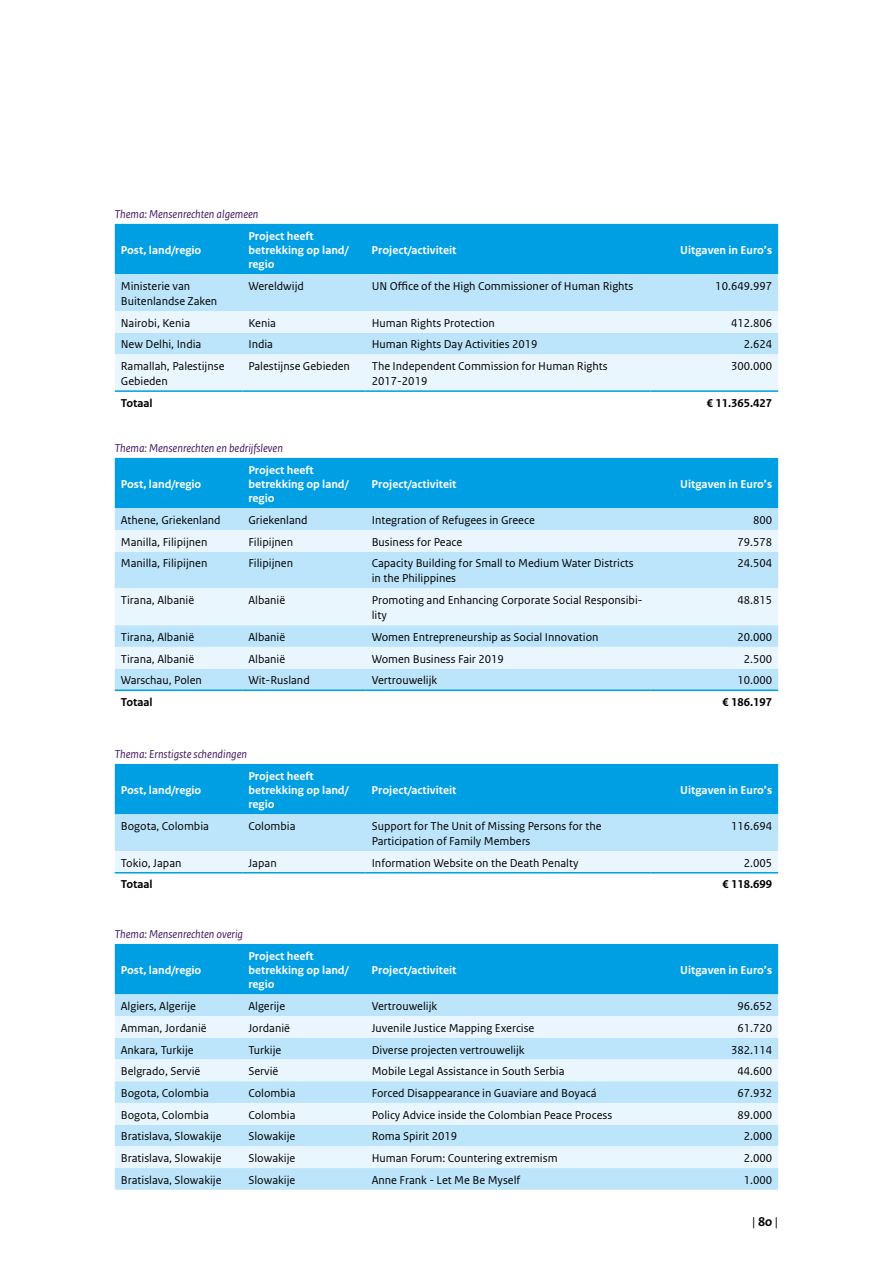
<style>
.page{position:relative;width:893px;height:1263px;background:#fff}
.page>*{position:absolute;margin:0;border:0;box-sizing:border-box;transform-origin:0 0}
.t1{font:13.5px "Rijksoverheid Sans Text";color:#000}
.t2{font:12px/15px "Rijksoverheid Sans Text";color:#000}
.t3{font:700 12px/14.4px "Rijksoverheid Sans Text";color:#fff}
.t4{font:italic 12px "Rijksoverheid Sans Text";color:#44195e}
.t5{font:700 12px "Rijksoverheid Sans Text";color:#000}
.s1{font-weight:700}
</style>
<div class="page">
<div style="left:115px;top:224px;width:663px;height:50px;background:#009fe3"></div>
<div style="left:115px;top:274px;width:663px;height:37px;background:#bce4fa"></div>
<svg style="left:115px;top:311px;width:663px;height:79px;background:#ddf1fc"></svg>
<hr style="left:115px;top:390px;width:127px;height:2px;background:#009fe3">
<hr style="left:242px;top:390px;width:124px;height:2px;background:#009fe3">
<hr style="left:366px;top:390px;width:285px;height:2px;background:#009fe3">
<hr style="left:651px;top:390px;width:127px;height:2px;background:#009fe3">
<div style="left:115px;top:458px;width:663px;height:50px;background:#009fe3"></div>
<div style="left:115px;top:508px;width:663px;height:181px;background:#bce4fa"></div>
<svg style="left:115px;top:530px;width:663px;height:139px;background:#d6eefc"></svg>
<hr style="left:115px;top:689px;width:127px;height:2px;background:#009fe3">
<hr style="left:242px;top:689px;width:124px;height:2px;background:#009fe3">
<hr style="left:366px;top:689px;width:285px;height:2px;background:#009fe3">
<hr style="left:651px;top:689px;width:127px;height:2px;background:#009fe3">
<svg style="left:115px;top:764px;width:663px;height:108px;background:#6dc7f0"></svg>
<hr style="left:115px;top:872px;width:127px;height:1px;background:#009fe3">
<hr style="left:242px;top:872px;width:124px;height:1px;background:#009fe3">
<hr style="left:366px;top:872px;width:285px;height:1px;background:#009fe3">
<hr style="left:651px;top:872px;width:127px;height:1px;background:#009fe3">
<div style="left:115px;top:944px;width:663px;height:50px;background:#009fe3"></div>
<div style="left:115px;top:994px;width:663px;height:196px;background:#bce4fa"></div>
<svg style="left:115px;top:1016px;width:663px;height:152px;background:#d6eefc"></svg>
<p class="t4" style="left:115px;top:207px;width:145px">Thema: Mensenrechten algemeen</p>
<p class="t3" style="left:121px;top:243px;width:82px">Post, land/regio</p>
<p class="t3" style="left:248px;top:229px;width:102px">Project heeft betrekking op land/ regio</p>
<p class="t3" style="left:372px;top:243px;width:86px">Project/activiteit</p>
<p class="t3" style="left:680px;top:243px;width:93px">Uitgaven in Euro’s</p>
<p class="t2" style="left:121px;top:279px;width:98px">Ministerie van<br>Buitenlandse Zaken</p>
<p class="t2" style="left:248px;top:279px;width:57px">Wereldwijd</p>
<p class="t2" style="left:372px;top:279px;width:263px">UN Office of the High Commissioner of Human Rights</p>
<p class="t2" style="left:715px;top:279px;width:58px">10.649.997</p>
<p class="t2" style="left:121px;top:315px;width:71px">Nairobi, Kenia</p>
<p class="t2" style="left:248px;top:315px;width:29px">Kenia</p>
<p class="t2" style="left:372px;top:315px;width:125px">Human Rights Protection</p>
<p class="t2" style="left:731px;top:315px;width:43px">412.806</p>
<p class="t2" style="left:121px;top:337px;width:82px">New Delhi, India</p>
<p class="t2" style="left:248px;top:337px;width:26px">India</p>
<p class="t2" style="left:372px;top:337px;width:167px">Human Rights Day Activities 2019</p>
<p class="t2" style="left:744px;top:337px;width:30px">2.624</p>
<p class="t2" style="left:121px;top:359px;width:105px">Ramallah, Palestijnse<br>Gebieden</p>
<p class="t2" style="left:248px;top:359px;width:103px">Palestijnse Gebieden</p>
<p class="t2" style="left:372px;top:359px;width:238px">The Independent Commission for Human Rights<br>2017-2019</p>
<p class="t2" style="left:731px;top:359px;width:43px">300.000</p>
<p class="t5" style="left:121px;top:396px;width:33px">Totaal</p>
<p class="t5" style="left:707px;top:396px;width:67px">€ 11.365.427</p>
<p class="t4" style="left:115px;top:441px;width:170px">Thema: Mensenrechten en bedrijfsleven</p>
<p class="t3" style="left:121px;top:477px;width:82px">Post, land/regio</p>
<p class="t3" style="left:248px;top:463px;width:102px">Project heeft betrekking op land/ regio</p>
<p class="t3" style="left:372px;top:477px;width:86px">Project/activiteit</p>
<p class="t3" style="left:680px;top:477px;width:93px">Uitgaven in Euro’s</p>
<p class="t2" style="left:121px;top:513px;width:101px">Athene, Griekenland</p>
<p class="t2" style="left:248px;top:513px;width:61px">Griekenland</p>
<p class="t2" style="left:372px;top:513px;width:165px">Integration of Refugees in Greece</p>
<p class="t2" style="left:753px;top:513px;width:21px">800</p>
<p class="t2" style="left:121px;top:534px;width:88px">Manilla, Filipijnen</p>
<p class="t2" style="left:248px;top:534px;width:46px">Filipijnen</p>
<p class="t2" style="left:372px;top:534px;width:92px">Business for Peace</p>
<p class="t2" style="left:737px;top:534px;width:36px">79.578</p>
<p class="t2" style="left:121px;top:556px;width:88px">Manilla, Filipijnen</p>
<p class="t2" style="left:248px;top:556px;width:46px">Filipijnen</p>
<p class="t2" style="left:372px;top:556px;width:264px">Capacity Building for Small to Medium Water Districts in the Philippines</p>
<p class="t2" style="left:737px;top:556px;width:36px">24.504</p>
<p class="t2" style="left:121px;top:593px;width:75px">Tirana, Albanië</p>
<p class="t2" style="left:248px;top:593px;width:38px">Albanië</p>
<p class="t2" style="left:372px;top:593px;width:272px">Promoting and Enhancing Corporate Social Responsibi&shy;lity</p>
<p class="t2" style="left:737px;top:593px;width:36px">48.815</p>
<p class="t2" style="left:121px;top:630px;width:75px">Tirana, Albanië</p>
<p class="t2" style="left:248px;top:630px;width:38px">Albanië</p>
<p class="t2" style="left:372px;top:630px;width:228px">Women Entrepreneurship as Social Innovation</p>
<p class="t2" style="left:737px;top:630px;width:36px">20.000</p>
<p class="t2" style="left:121px;top:651px;width:75px">Tirana, Albanië</p>
<p class="t2" style="left:248px;top:651px;width:38px">Albanië</p>
<p class="t2" style="left:372px;top:651px;width:134px">Women Business Fair 2019</p>
<p class="t2" style="left:744px;top:651px;width:30px">2.500</p>
<p class="t2" style="left:121px;top:673px;width:83px">Warschau, Polen</p>
<p class="t2" style="left:248px;top:673px;width:63px">Wit-Rusland</p>
<p class="t2" style="left:372px;top:673px;width:67px">Vertrouwelijk</p>
<p class="t2" style="left:737px;top:673px;width:36px">10.000</p>
<p class="t5" style="left:121px;top:695px;width:33px">Totaal</p>
<p class="t5" style="left:723px;top:695px;width:51px">€ 186.197</p>
<p class="t4" style="left:115px;top:747px;width:134px">Thema: Ernstigste schendingen</p>
<p class="t3" style="left:121px;top:783px;width:82px">Post, land/regio</p>
<p class="t3" style="left:248px;top:769px;width:102px">Project heeft betrekking op land/ regio</p>
<p class="t3" style="left:372px;top:783px;width:86px">Project/activiteit</p>
<p class="t3" style="left:680px;top:783px;width:93px">Uitgaven in Euro’s</p>
<p class="t2" style="left:121px;top:819px;width:90px">Bogota, Colombia</p>
<p class="t2" style="left:248px;top:819px;width:49px">Colombia</p>
<p class="t2" style="left:372px;top:819px;width:231px">Support for The Unit of Missing Persons for the<br>Participation of Family Members</p>
<p class="t2" style="left:731px;top:819px;width:43px">116.694</p>
<p class="t2" style="left:121px;top:855px;width:62px">Tokio, Japan</p>
<p class="t2" style="left:248px;top:855px;width:30px">Japan</p>
<p class="t2" style="left:372px;top:855px;width:208px">Information Website on the Death Penalty</p>
<p class="t2" style="left:744px;top:855px;width:30px">2.005</p>
<p class="t5" style="left:121px;top:878px;width:33px">Totaal</p>
<p class="t5" style="left:723px;top:878px;width:51px">€ 118.699</p>
<p class="t4" style="left:115px;top:927px;width:130px">Thema: Mensenrechten overig</p>
<p class="t3" style="left:121px;top:963px;width:82px">Post, land/regio</p>
<p class="t3" style="left:248px;top:949px;width:102px">Project heeft betrekking op land/ regio</p>
<p class="t3" style="left:372px;top:963px;width:86px">Project/activiteit</p>
<p class="t3" style="left:680px;top:963px;width:93px">Uitgaven in Euro’s</p>
<p class="t2" style="left:121px;top:999px;width:77px">Algiers, Algerije</p>
<p class="t2" style="left:248px;top:999px;width:38px">Algerije</p>
<p class="t2" style="left:372px;top:999px;width:67px">Vertrouwelijk</p>
<p class="t2" style="left:737px;top:999px;width:36px">96.652</p>
<p class="t2" style="left:121px;top:1020px;width:87px">Amman, Jordanië</p>
<p class="t2" style="left:248px;top:1020px;width:43px">Jordanië</p>
<p class="t2" style="left:372px;top:1020px;width:164px">Juvenile Justice Mapping Exercise</p>
<p class="t2" style="left:737px;top:1020px;width:36px">61.720</p>
<p class="t2" style="left:121px;top:1042px;width:74px">Ankara, Turkije</p>
<p class="t2" style="left:248px;top:1042px;width:34px">Turkije</p>
<p class="t2" style="left:372px;top:1042px;width:154px">Diverse projecten vertrouwelijk</p>
<p class="t2" style="left:731px;top:1042px;width:43px">382.114</p>
<p class="t2" style="left:121px;top:1064px;width:81px">Belgrado, Servië</p>
<p class="t2" style="left:248px;top:1064px;width:31px">Servië</p>
<p class="t2" style="left:372px;top:1064px;width:194px">Mobile Legal Assistance in South Serbia</p>
<p class="t2" style="left:737px;top:1064px;width:36px">44.600</p>
<p class="t2" style="left:121px;top:1086px;width:90px">Bogota, Colombia</p>
<p class="t2" style="left:248px;top:1086px;width:49px">Colombia</p>
<p class="t2" style="left:372px;top:1086px;width:226px">Forced Disappearance in Guaviare and Boyacá</p>
<p class="t2" style="left:737px;top:1086px;width:36px">67.932</p>
<p class="t2" style="left:121px;top:1107px;width:90px">Bogota, Colombia</p>
<p class="t2" style="left:248px;top:1107px;width:49px">Colombia</p>
<p class="t2" style="left:372px;top:1107px;width:242px">Policy Advice inside the Colombian Peace Process</p>
<p class="t2" style="left:737px;top:1107px;width:36px">89.000</p>
<p class="t2" style="left:121px;top:1129px;width:102px">Bratislava, Slowakije</p>
<p class="t2" style="left:248px;top:1129px;width:48px">Slowakije</p>
<p class="t2" style="left:372px;top:1129px;width:87px">Roma Spirit 2019</p>
<p class="t2" style="left:744px;top:1129px;width:30px">2.000</p>
<p class="t2" style="left:121px;top:1151px;width:102px">Bratislava, Slowakije</p>
<p class="t2" style="left:248px;top:1151px;width:48px">Slowakije</p>
<p class="t2" style="left:372px;top:1151px;width:187px">Human Forum: Countering extremism</p>
<p class="t2" style="left:744px;top:1151px;width:30px">2.000</p>
<p class="t2" style="left:121px;top:1172px;width:102px">Bratislava, Slowakije</p>
<p class="t2" style="left:248px;top:1172px;width:48px">Slowakije</p>
<p class="t2" style="left:372px;top:1172px;width:150px">Anne Frank - Let Me Be Myself</p>
<p class="t2" style="left:744px;top:1172px;width:30px">1.000</p>
<p class="t1" style="left:752px;top:1214px;width:28px">| <span class="s1">80</span> |</p>
</div>
